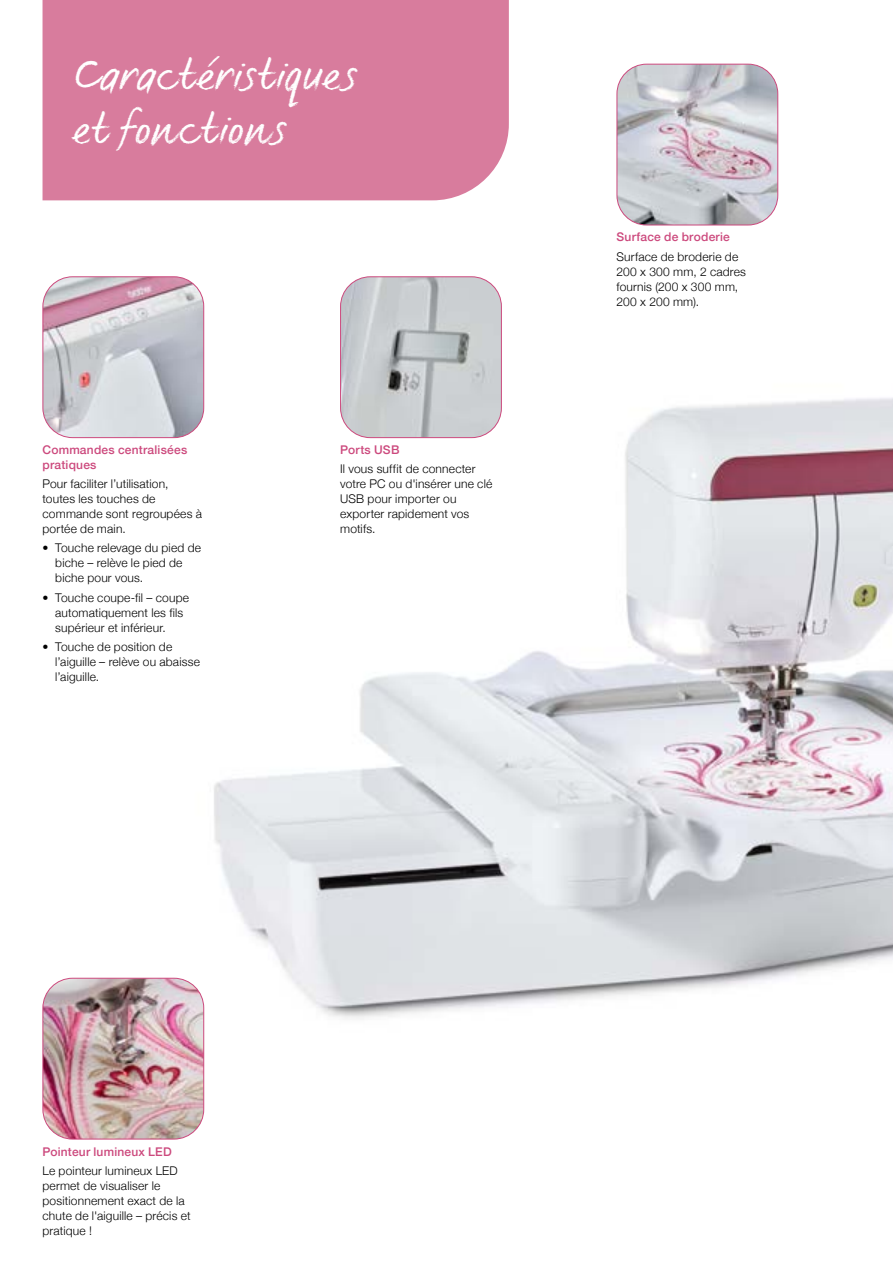
<style>
.page{position:relative;width:893px;height:1263px;background:#fff}
.page>*{position:absolute;margin:0;border:0;box-sizing:border-box;transform-origin:0 0}
.t1{font:45px/54px "FS Sammy";letter-spacing:.005em;color:#fff}
.t2{font:300 12px/15px "Helvetica Neue";letter-spacing:.015em;color:#000}
.t3{font:500 12px/15px "Helvetica Neue";letter-spacing:.015em;color:#cc497d}
</style>
<div class="page">
<img style="left:174px;top:338px;width:719px;height:704px">
<img style="left:617px;top:64px;width:161px;height:161px">
<div style="left:617px;top:64px;width:161px;height:161px;border:1px solid #cc497d;border-radius:30px"></div>
<img style="left:43px;top:278px;width:161px;height:160px">
<div style="left:43px;top:276px;width:161px;height:162px;border:1px solid #cc497d;border-radius:30px"></div>
<img style="left:341px;top:278px;width:160px;height:160px">
<div style="left:340px;top:276px;width:162px;height:162px;border:1px solid #cc497d;border-radius:30px"></div>
<img style="left:43px;top:978px;width:161px;height:161px">
<div style="left:43px;top:978px;width:161px;height:161px;border:1px solid #cc497d;border-radius:30px"></div>
<div style="left:43px;top:0;width:466px;height:200px;background:#d87c9d"></div>
<h1 class="t1" style="left:72px;top:47px;width:286px">Caractéristiques et fonctions</h1>
<p class="t3" style="left:43px;top:441px;width:146px">Commandes centralisées pratiques</p>
<p class="t2" style="left:43px;top:476px;width:161px">Pour faciliter l’utilisation, toutes les touches de commande sont regroupées à portée de main.</p>
<p class="t2" style="left:55px;top:540px;width:147px;text-indent:-13px">• Touche relevage du pied de biche – relève le pied de biche pour vous.</p>
<p class="t2" style="left:55px;top:589px;width:135px;text-indent:-13px">• Touche coupe-fil – coupe automatiquement les fils supérieur et inférieur.</p>
<p class="t2" style="left:55px;top:638px;width:146px;text-indent:-13px">• Touche de position de l’aiguille – relève ou abaisse l’aiguille.</p>
<p class="t3" style="left:340px;top:441px;width:61px">Ports USB</p>
<p class="t2" style="left:340px;top:460px;width:154px">Il vous suffit de connecter votre PC ou d'insérer une clé<br>USB pour importer ou exporter rapidement vos motifs.</p>
<p class="t3" style="left:617px;top:229px;width:115px">Surface de broderie</p>
<p class="t2" style="left:617px;top:248px;width:131px">Surface de broderie de<br>200 x 300 mm, 2 cadres fournis (200 x 300 mm,<br>200 x 200 mm).</p>
<p class="t3" style="left:43px;top:1143px;width:131px">Pointeur lumineux LED</p>
<p class="t2" style="left:43px;top:1163px;width:150px">Le pointeur lumineux LED permet de visualiser le positionnement exact de la chute de l'aiguille – précis et pratique !</p>
</div>
